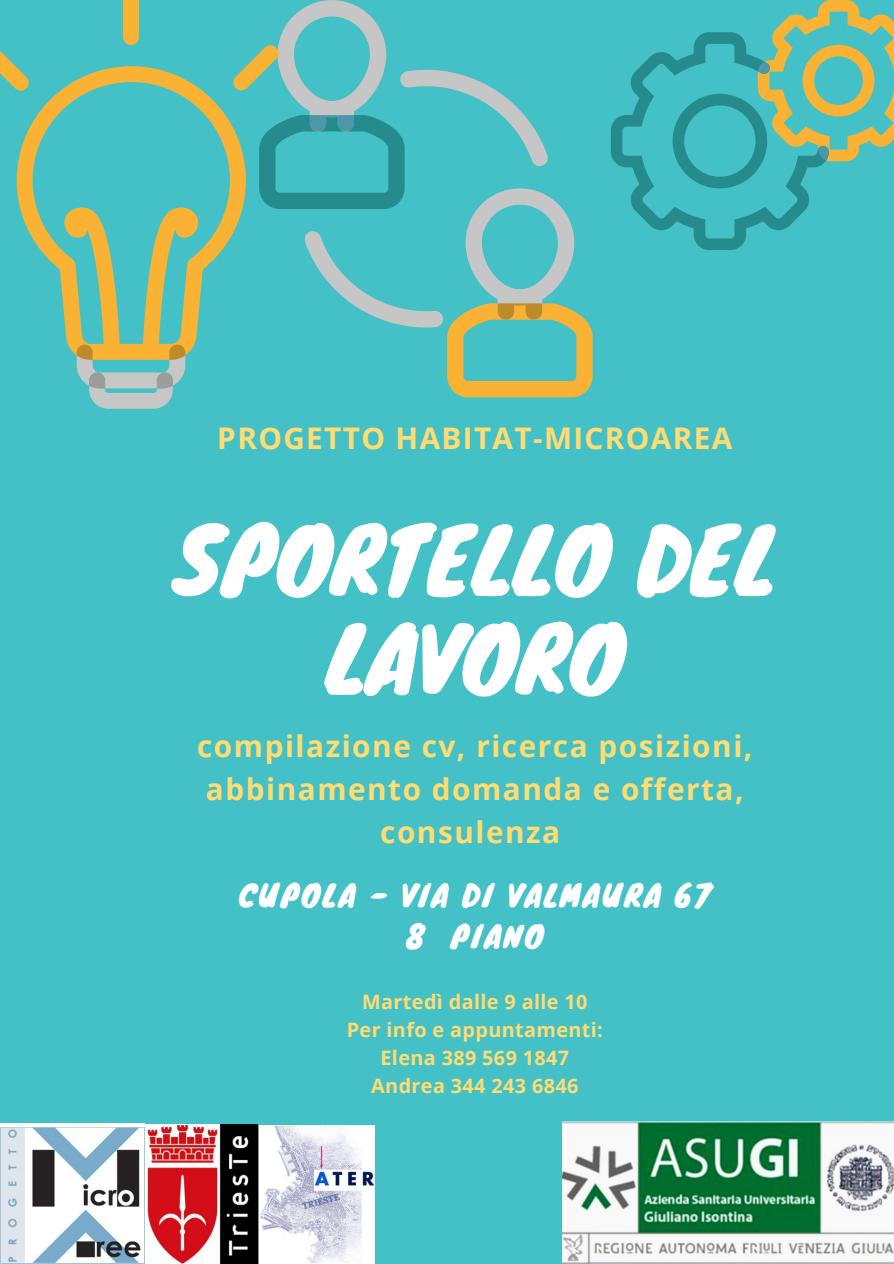
<style>
.page{position:relative;width:894px;height:1264px;background:#fff}
.page>*{position:absolute;margin:0;border:0;box-sizing:border-box;transform-origin:0 0}
.t1{font:87.45px/98.7px "Knewave";color:#fff;text-align:center}
.t2{font:700 29.85px/42.8px "Open Sans";letter-spacing:.05em;color:#ffdc72;text-align:center}
.t3{font:29.85px/41px "Knewave";letter-spacing:.075em;color:#fff;text-align:center}
.t4{font:700 19.8px "Open Sans";letter-spacing:.02em;color:#ffdc72}
</style>
<div class="page">
<div style="left:0;top:0;width:893px;height:1263px;background:#44c1c7"></div>
<svg style="left:610px;top:52px;width:199px;height:198px"></svg>
<svg style="left:672px;top:0;width:221px;height:188px"></svg>
<svg style="left:0;top:0;width:592px;height:408px"></svg>
<img style="left:259px;top:1125px;width:115px;height:138px">
<img style="left:0;top:1123px;width:259px;height:140px">
<img style="left:562px;top:1121px;width:331px;height:142px">
<p class="t2" style="left:217px;top:416px;width:516px">PROGETTO HABITAT-MICROAREA</p>
<p class="t1" style="left:174px;top:507px;width:603px">SPORTELLO DEL<br>LAVORO</p>
<p class="t2" style="left:197px;top:724px;width:556px">compilazione cv, ricerca posizioni, abbinamento domanda e offerta, consulenza</p>
<p class="t3" style="left:239px;top:874px;width:473px">CUPOLA - VIA DI VALMAURA 67<br>8 PIANO</p>
<p class="t4" style="left:362px;top:987px;width:227px">Martedì dalle 9 alle 10</p>
<p class="t4" style="left:346px;top:1015px;width:257px">Per info e appuntamenti:</p>
<p class="t4" style="left:380px;top:1043px;width:190px">Elena 389 569 1847</p>
<p class="t4" style="left:371px;top:1071px;width:209px">Andrea 344 243 6846</p>
</div>
